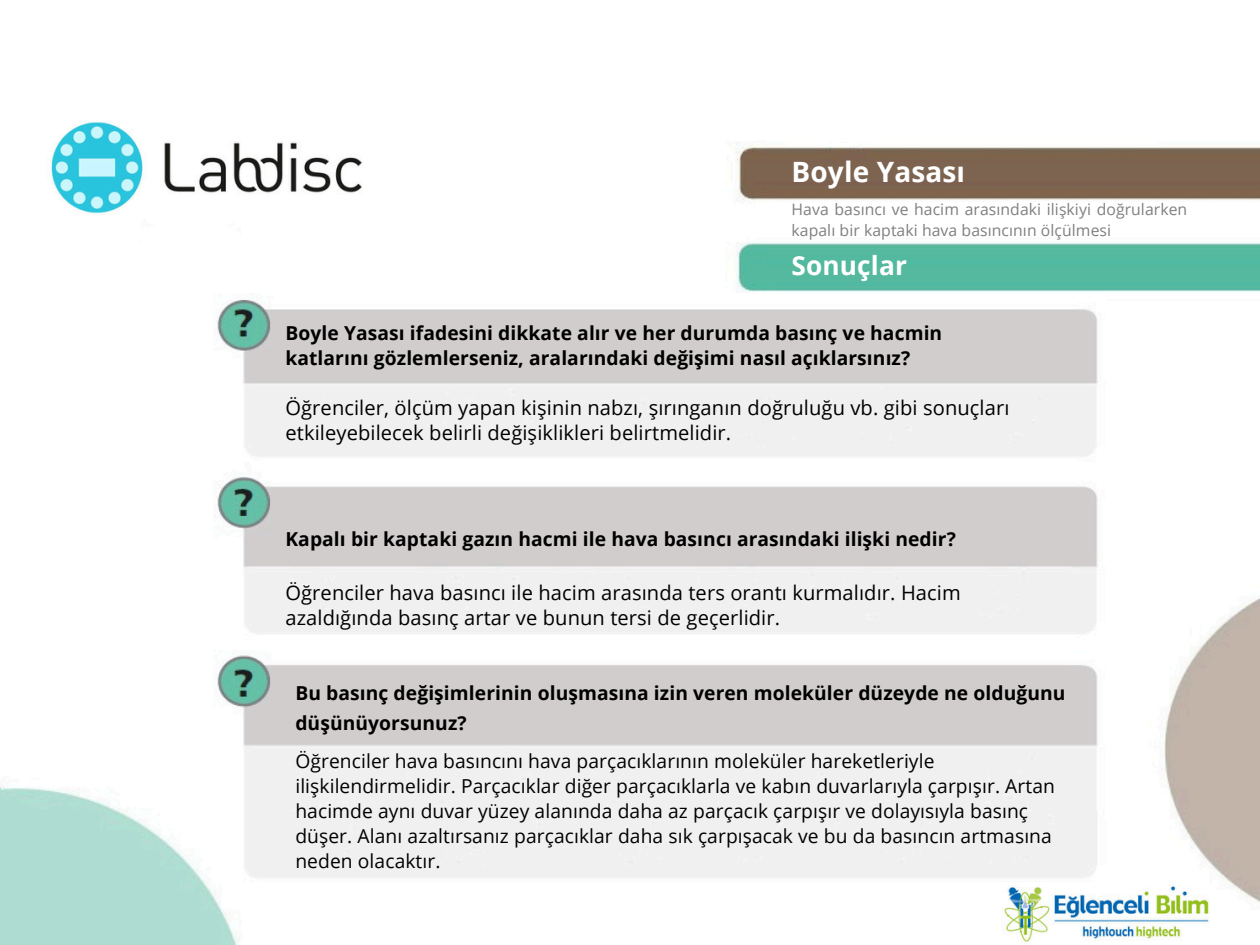
<style>
.page{position:relative;width:1260px;height:945px;background:#fff}
.page>*{position:absolute;margin:0;border:0;box-sizing:border-box;transform-origin:0 0}
.t1{font:700 28px "Open Sans";letter-spacing:.005em;color:#fff}
.t2{font:700 26.25px "Open Sans";letter-spacing:.005em;color:#fff}
.t3{font:20.12px/24.8px "Open Sans";letter-spacing:.005em;color:#000}
.t4{font:19.25px/24.8px "Open Sans";letter-spacing:.005em;color:#000}
.t5{font:700 19.25px/30.1px "Open Sans";letter-spacing:.005em;color:#000}
.t6{font:15.75px/21px "Open Sans";letter-spacing:.005em;color:#7f7f7f}
</style>
<div class="page">
<img style="left:0;top:121px;width:1260px;height:824px">
<img style="left:213px;top:294px;width:893px;height:588px">
<h2 class="t1" style="left:792px;top:152px;width:175px">Boyle Yasası</h2>
<h3 class="t6" style="left:792px;top:199px;width:397px">Hava basıncı ve hacim arasındaki ilişkiyi doğrularken kapalı bir kaptaki hava basıncının ölçülmesi</h3>
<h1 class="t2" style="left:792px;top:247px;width:117px">Sonuçlar</h1>
<p class="t5" style="left:285px;top:320px;width:658px;line-height:24.8px">Boyle Yasası ifadesini dikkate alır ve her durumda basınç ve hacmin katlarını gözlemlerseniz, aralarındaki değişimi nasıl açıklarsınız?</p>
<h3 class="t3" style="left:285px;top:395px;width:726px">Öğrenciler, ölçüm yapan kişinin nabzı, şırınganın doğruluğu vb. gibi sonuçları etkileyebilecek belirli değişiklikleri belirtmelidir.</h3>
<h3 class="t5" style="left:285px;top:523px;width:672px">Kapalı bir kaptaki gazın hacmi ile hava basıncı arasındaki ilişki nedir?</h3>
<h2 class="t3" style="left:285px;top:579px;width:677px">Öğrenciler hava basıncı ile hacim arasında ters orantı kurmalıdır. Hacim azaldığında basınç artar ve bunun tersi de geçerlidir.</h2>
<p class="t5" style="left:295px;top:677px;width:772px">Bu basınç değişimlerinin oluşmasına izin veren moleküler düzeyde ne olduğunu düşünüyorsunuz?</p>
<h2 class="t4" style="left:295px;top:748px;width:761px">Öğrenciler hava basıncını hava parçacıklarının moleküler hareketleriyle ilişkilendirmelidir. Parçacıklar diğer parçacıklarla ve kabın duvarlarıyla çarpışır. Artan hacimde aynı duvar yüzey alanında daha az parçacık çarpışır ve dolayısıyla basınç düşer. Alanı azaltırsanız parçacıklar daha sık çarpışacak ve bu da basıncın artmasına neden olacaktır.</h2>
</div>
